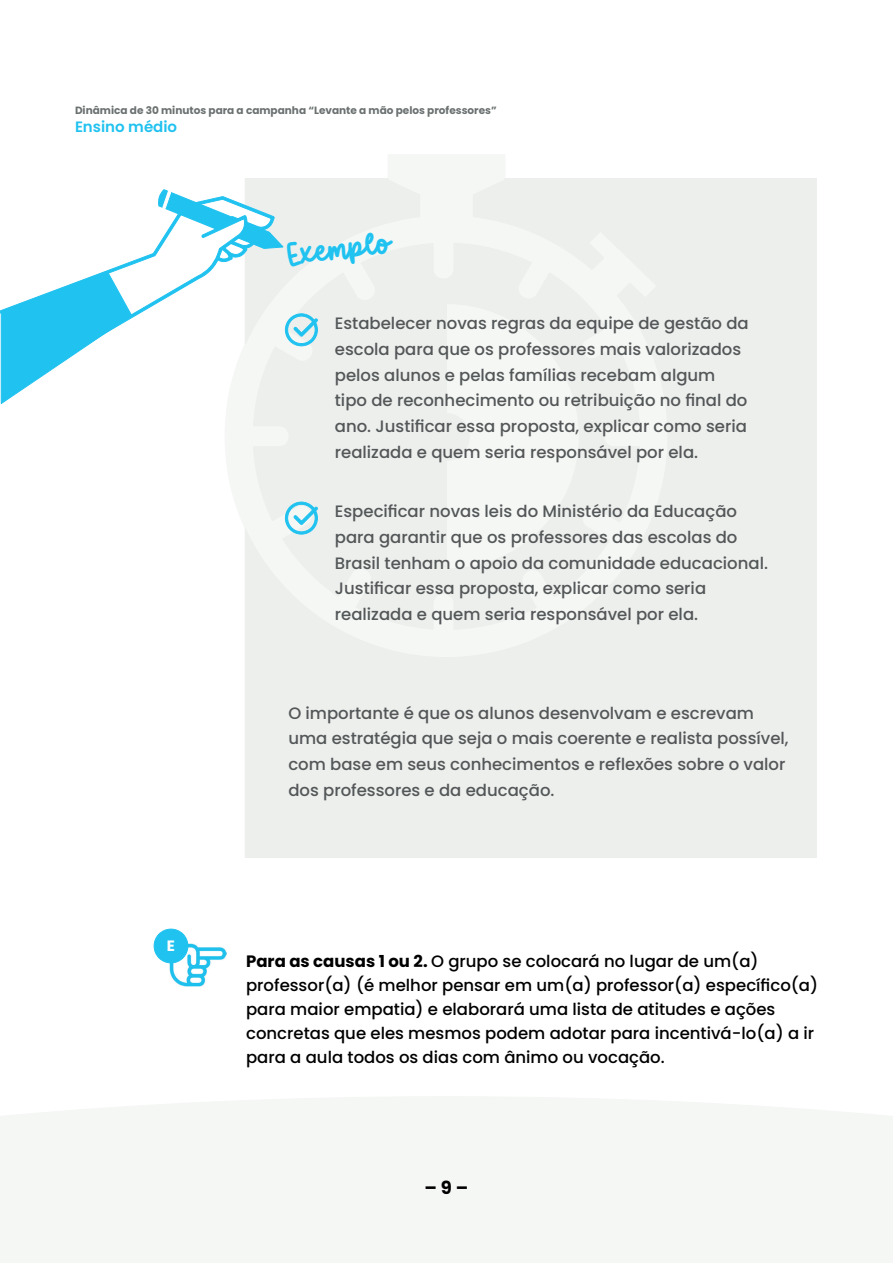
<style>
.page{position:relative;width:893px;height:1263px;background:#fff}
.page>*{position:absolute;margin:0;border:0;box-sizing:border-box;transform-origin:0 0}
.Paragraph_Style1{font:24px "Sweet Brownie";color:#20c2f0}
.t1{font:700 18px "Poppins";color:#000001}
.Paragraph_Style1-2{font:500 16.5px/25.7px "Poppins";color:#535758}
.Paragraph_Style1-3{font:500 16.5px/24px "Poppins";color:#000001}
.t2{font:600 15px "Poppins";color:#20c2f0}
.Paragraph_Style1-4{font:700 15px "Poppins";color:#fff}
.t3{font:700 10.5px "Poppins";color:#6b7070}
.s1{font-weight:700}
</style>
<div class="page">
<div style="left:245px;top:178px;width:571px;height:679px;background:#edefed"></div>
<svg style="left:0;top:190px;width:317px;height:213px"></svg>
<svg style="left:285px;top:502px;width:32px;height:32px"></svg>
<img style="left:170px;top:944px;width:57px;height:43px">
<svg style="left:154px;top:929px;width:34px;height:34px"></svg>
<p class="t3" style="left:75px;top:105px;width:423px">Dinâmica de 30 minutos para a campanha “Levante a mão pelos professores”</p>
<p class="t2" style="left:75px;top:118px;width:104px">Ensino médio</p>
<p class="Paragraph_Style1" style="left:285px;top:236px;width:106px;rotate:-7deg">Exemplo</p>
<p class="Paragraph_Style1-2" style="left:335px;top:311px;width:415px">Estabelecer novas regras da equipe de gestão da escola para que os professores mais valorizados pelos alunos e pelas famílias recebam algum tipo de reconhecimento ou retribuição no final do ano. Justificar essa proposta, explicar como seria realizada e quem seria responsável por ela.</p>
<p class="Paragraph_Style1-2" style="left:335px;top:499px;width:435px">Especificar novas leis do Ministério da Educação para garantir que os professores das escolas do Brasil tenham o apoio da comunidade educacional.<br>Justificar essa proposta, explicar como seria realizada e quem seria responsável por ela.</p>
<p class="Paragraph_Style1-4" style="left:167px;top:937px;width:10px">E</p>
<p class="Paragraph_Style1-2" style="left:288px;top:700px;width:502px">O importante é que os alunos desenvolvam e escrevam uma estratégia que seja o mais coerente e realista possível, com base em seus conhecimentos e reflexões sobre o valor dos professores e da educação.</p>
<p class="Paragraph_Style1-3" style="left:246px;top:949px;width:574px"><span class="s1">Para as causas 1 ou 2.</span> O grupo se colocará no lugar de um(a) professor(a) (é melhor pensar em um(a) professor(a) específico(a) para maior empatia) e elaborará uma lista de atitudes e ações concretas que eles mesmos podem adotar para incentivá-lo(a) a ir para a aula todos os dias com ânimo ou vocação.</p>
<p class="t1" style="left:425px;top:1177px;width:45px">– 9 –</p>
</div>
